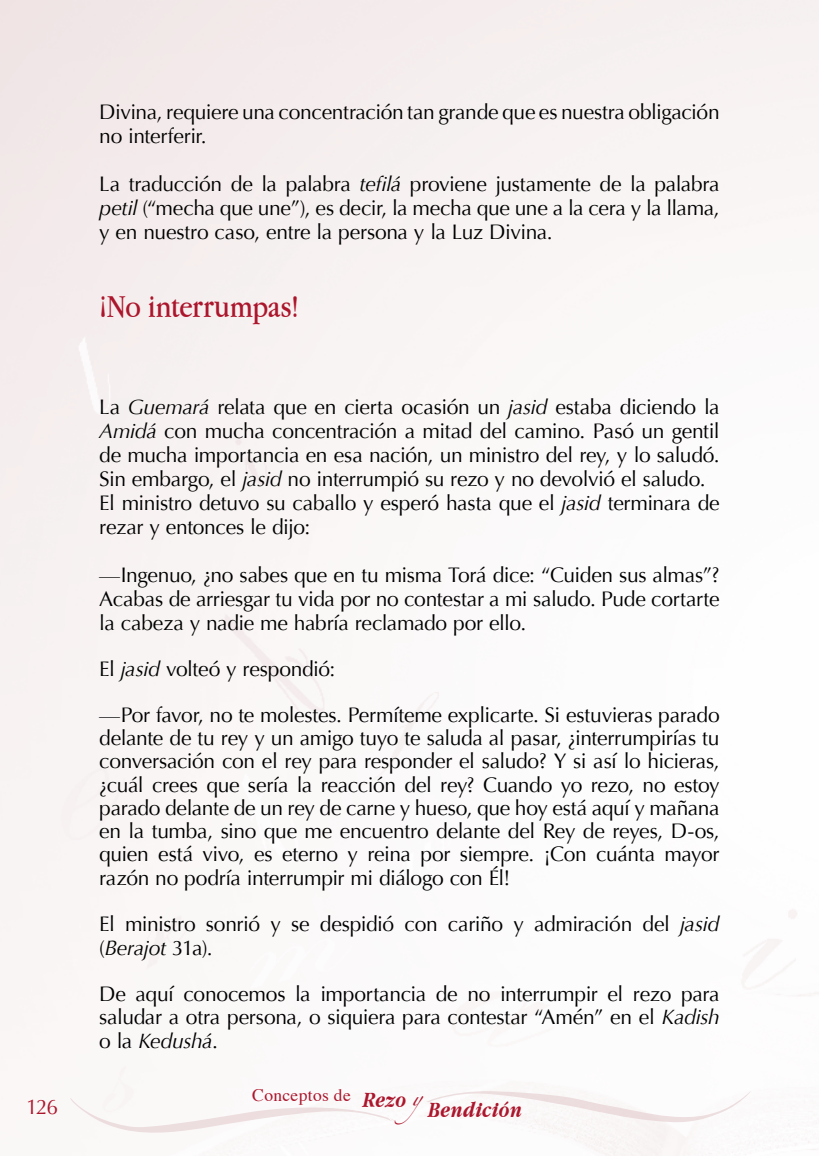
<style>
.page{position:relative;width:819px;height:1156px;background:#fff}
.page>*{position:absolute;margin:0;border:0;box-sizing:border-box;transform-origin:0 0}
.t1{font:33.25px "Apple Garamond";letter-spacing:-.005em;color:#ac162c}
.t2{font:italic 700 22.57px "Apple Garamond";letter-spacing:.02em;color:#ac162c}
.t3{font:21px/24px "Optima";letter-spacing:-.015em;color:#000}
.t4{font:21px "Optima";color:#ac162c}
.t5{font:17.5px "Times";letter-spacing:.02em;color:#ac162c}
.s1{font-style:italic}
.s2{font-family:"Apple Garamond";font-weight:700;font-style:italic;font-size:22.57px}
.s3{font-family:"Zapfino"}
</style>
<div class="page">
<svg style="left:70px;top:1098px;width:326px;height:36px"></svg>
<svg style="left:426px;top:1090px;width:325px;height:33px"></svg>
<p class="t3" style="left:99px;top:100px;width:622px">Divina, requiere una concentración tan grande que es nuestra obligación no interferir.</p>
<p class="t3" style="left:99px;top:172px;width:622px;text-align:justify">La traducción de la palabra <span class="s1">tefilá</span> proviene justamente de la palabra <span class="s1">petil</span> (“mecha que une”), es decir, la mecha que une a la cera y la llama, y en nuestro caso, entre la persona y la Luz Divina.</p>
<h1 class="t1" style="left:99px;top:286px;width:201px">¡No interrumpas!</h1>
<p class="t3" style="left:99px;top:396px;width:622px">La <span class="s1">Guemará</span> relata que en cierta ocasión un <span class="s1">jasid</span> estaba diciendo la <span class="s1">Amidá</span> con mucha concentración a mitad del camino. Pasó un gentil de mucha importancia en esa nación, un ministro del rey, y lo saludó.<br>Sin embargo, el <span class="s1">jasid</span> no interrumpió su rezo y no devolvió el saludo.<br>El ministro detuvo su caballo y esperó hasta que el <span class="s1">jasid</span> terminara de rezar y entonces le dijo:</p>
<p class="t3" style="left:99px;top:563px;width:622px;text-align:justify">—Ingenuo, ¿no sabes que en tu misma Torá dice: “Cuiden sus almas”?<br>Acabas de arriesgar tu vida por no contestar a mi saludo. Pude cortarte la cabeza y nadie me habría reclamado por ello.</p>
<p class="t3" style="left:99px;top:646px;width:622px;line-height:46px">El <span class="s1">jasid</span> volteó y respondió:<br>—Por favor, no te molestes. Permíteme explicarte. Si estuvieras parado</p>
<p class="t3" style="left:99px;top:726px;width:622px;line-height:23.3px;text-align:justify">delante de tu rey y un amigo tuyo te saluda al pasar, ¿interrumpirías tu conversación con el rey para responder el saludo? Y si así lo hicieras, ¿cuál crees que sería la reacción del rey? Cuando yo rezo, no estoy parado delante de un rey de carne y hueso, que hoy está aquí y mañana en la tumba, sino que me encuentro delante del Rey de reyes, D-os, quien está vivo, es eterno y reina por siempre. ¡Con cuánta mayor razón no podría interrumpir mi diálogo con Él!</p>
<p class="t3" style="left:99px;top:913px;width:621px;line-height:23.3px">El ministro sonrió y se despidió con cariño y admiración del <span class="s1">jasid </span>(<span class="s1">Berajot</span> 31a).</p>
<p class="t3" style="left:99px;top:982px;width:622px;line-height:23.3px;text-align:justify">De aquí conocemos la importancia de no interrumpir el rezo para saludar a otra persona, o siquiera para contestar “Amén” en el <span class="s1">Kadish </span>o la <span class="s1">Kedushá</span>.</p>
<p class="t4" style="left:26px;top:1094px;width:34px">126</p>
<p class="t5" style="left:252px;top:1079px;width:189px">Conceptos de <span class="s2">Rezo</span> <span class="s3">y</span></p>
<p class="t2" style="left:428px;top:1096px;width:95px">Bendición</p>
</div>
